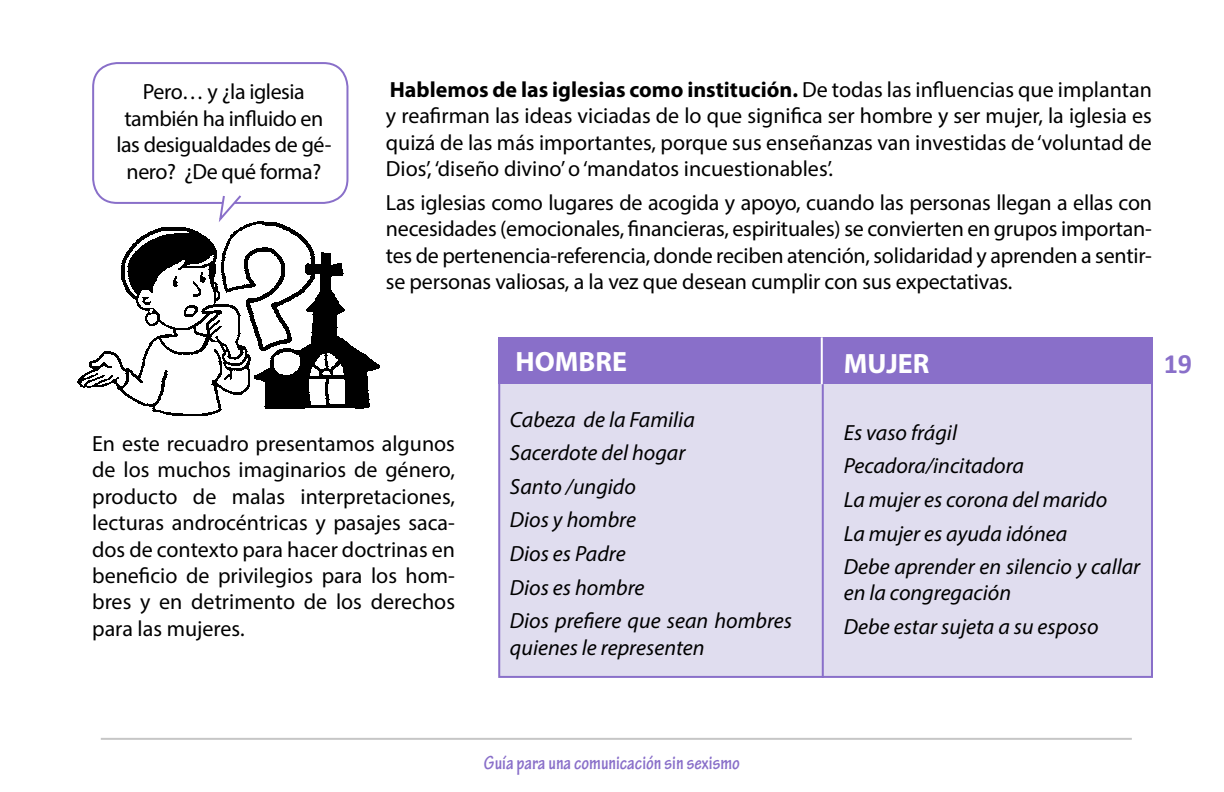
<style>
.page{position:relative;width:1224px;height:792px;background:#fff}
.page>*{position:absolute;margin:0;border:0;box-sizing:border-box;transform-origin:0 0}
.t1{font:700 28px "Myriad Pro";color:#fff}
.t2{font:700 28px "Calibri";color:#896fc9}
.t3{font:22px/26.4px "Myriad Pro";letter-spacing:-.01em;color:#000;text-align:justify}
.t4{font:italic 22px/33.6px "Myriad Pro";color:#000}
.t5{font:700 condensed 20px "Tekton Pro";color:#896fc9}
.s1{font-weight:700}
</style>
<div class="page">
<hr style="left:101px;top:738px;width:1031px;height:2px;background:#c6c6c6">
<div style="left:498px;top:337px;width:655px;height:341px;background:#e0ddef;border:2px solid #896fc9"></div>
<div style="left:92px;top:62px;width:256px;height:142px;border:2px solid #896fc9;border-radius:24px"></div>
<div style="left:498px;top:337px;width:655px;height:47px;background:#896fc9"></div>
<hr style="left:822px;top:384px;width:2px;height:294px;background:#896fc9">
<hr style="left:821px;top:337px;width:2px;height:47px;background:#fff">
<img style="left:77px;top:202px;width:303px;height:214px">
<svg style="left:217px;top:195px;width:26px;height:31px"></svg>
<p class="t3" style="left:116px;top:79px;width:217px;text-align:center">Pero… y ¿la iglesia también ha influido en las desigualdades de gé&shy;nero? ¿De qué forma?</p>
<p class="t3" style="left:386px;top:76px;width:768px"><span class="s1">Hablemos de las iglesias como institución.</span> De todas las influencias que implantan y reafirman las ideas viciadas de lo que significa ser hombre y ser mujer, la iglesia es quizá de las más importantes, porque sus enseñanzas van investidas de ‘voluntad de Dios’, ‘diseño divino’ o ‘mandatos incuestionables’.</p>
<p class="t3" style="left:386px;top:189px;width:768px">Las iglesias como lugares de acogida y apoyo, cuando las personas llegan a ellas con necesidades (emocionales, financieras, espirituales) se convierten en grupos importan&shy;tes de pertenencia-referencia, donde reciben atención, solidaridad y aprenden a sentir&shy;se personas valiosas, a la vez que desean cumplir con sus expectativas.</p>
<p class="t3" style="left:92px;top:430px;width:364px">En este recuadro presentamos algunos de los muchos imaginarios de género, producto de malas interpretaciones, lecturas androcéntricas y pasajes saca&shy;dos de contexto para hacer doctrinas en beneficio de privilegios para los hom&shy;bres y en detrimento de los derechos para las mujeres.</p>
<p class="t1" style="left:516px;top:344px;width:113px">HOMBRE</p>
<p class="t4" style="left:510px;top:402px;width:284px">Cabeza de la Familia<br>Sacerdote del hogar<br>Santo /ungido<br>Dios y hombre<br>Dios es Padre<br>Dios es hombre<br>Dios prefiere que sean hombres</p>
<p class="t4" style="left:510px;top:630px;width:196px">quienes le representen</p>
<p class="t1" style="left:844px;top:345px;width:87px">MUJER</p>
<p class="t4" style="left:844px;top:415px;width:298px">Es vaso frágil<br>Pecadora/incitadora<br>La mujer es corona del marido<br>La mujer es ayuda idónea<br>Debe aprender en silencio y callar</p>
<p class="t4" style="left:844px;top:576px;width:256px">en la congregación<br>Debe estar sujeta a su esposo</p>
<p class="t2" style="left:1164px;top:346px;width:30px">19</p>
<p class="t5" style="left:484px;top:751px;width:258px">Guía para una comunicación sin sexismo</p>
</div>
